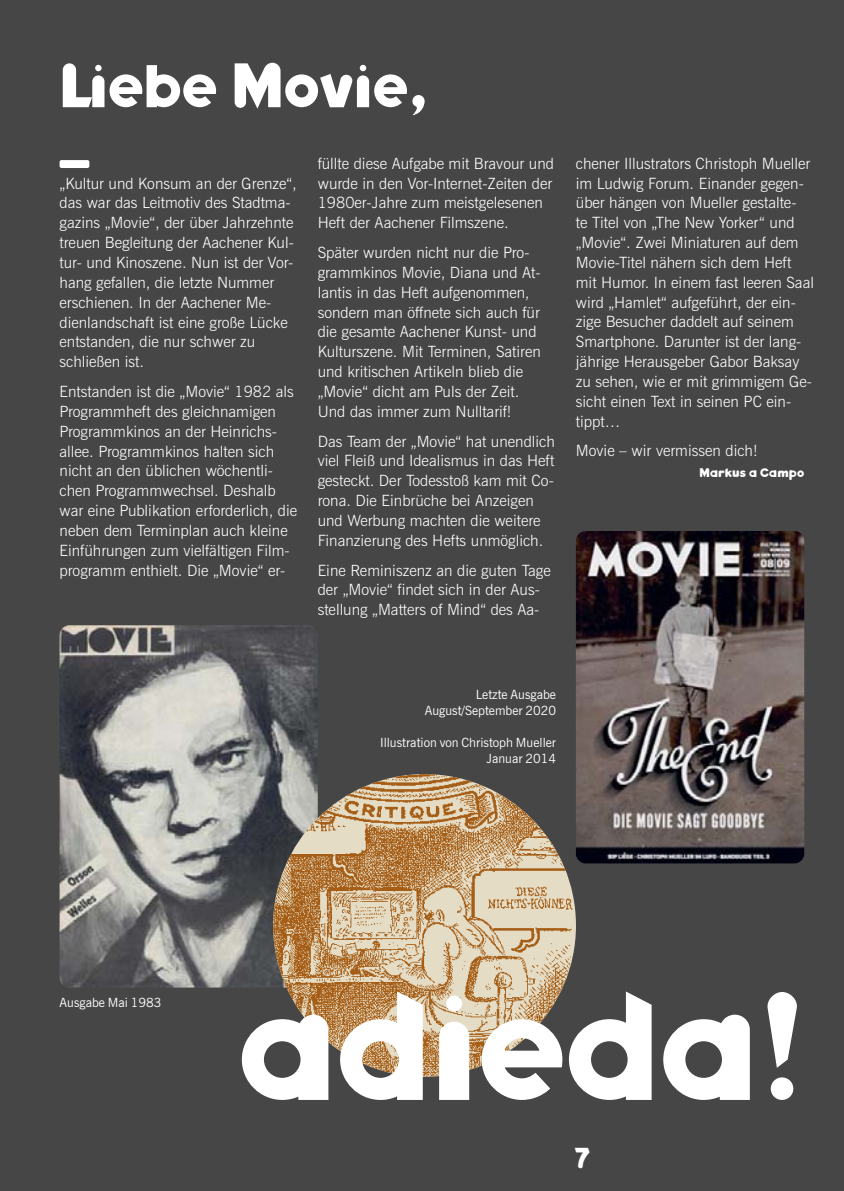
<style>
.page{position:relative;width:844px;height:1191px;background:#fff}
.page>*{position:absolute;margin:0;border:0;box-sizing:border-box;transform-origin:0 0}
.t1{font:700 156.45px "Keedy Sans";color:#fff}
.t2{font:700 63.52px "Keedy Sans";color:#fff}
.t3{font:700 29.22px "Keedy Sans";color:#fff}
.t4{font:300 15.58px/19.8px "News Gothic BT";color:#fff}
.t5{font:12.6px/15.9px "News Gothic BT";color:#fff;text-align:right}
.t6{font:700 12.6px "Keedy Sans";letter-spacing:.01em;color:#fff}
</style>
<div class="page">
<div style="left:0;top:0;width:843px;height:1191px;background:#474647"></div>
<img style="left:60px;top:625px;width:257px;height:362px;border-radius:10px">
<div style="left:60px;top:160px;width:29px;height:8px;background:#fff;border-radius:2px"></div>
<img style="left:575px;top:531px;width:229px;height:332px;border-radius:10px">
<img style="left:273px;top:774px;width:302px;height:302px;border-radius:50%">
<h2 class="t2" style="left:60px;top:63px;width:372px">Liebe Movie,</h2>
<p class="t4" style="left:60px;top:174px;width:239px">„Kultur und Konsum an der Grenze“, das war das Leitmotiv des Stadtma&shy;gazins „Movie“, der über Jahrzehnte treuen Begleitung der Aachener Kul&shy;tur- und Kinoszene. Nun ist der Vor&shy;hang gefallen, die letzte Nummer erschienen. In der Aachener Me&shy;dienlandschaft ist eine große Lücke entstanden, die nur schwer zu schließen ist.</p>
<p class="t4" style="left:60px;top:383px;width:239px">Entstanden ist die „Movie“ 1982 als Programmheft des gleichnamigen Programmkinos an der Heinrichs&shy;allee. Programmkinos halten sich nicht an den üblichen wöchentli&shy;chen Programmwechsel. Deshalb war eine Publikation erforderlich, die neben dem Terminplan auch kleine Einführungen zum vielfältigen Film&shy;programm enthielt. Die „Movie“ er-</p>
<p class="t4" style="left:317px;top:155px;width:238px">füllte diese Aufgabe mit Bravour und wurde in den Vor-Internet-Zeiten der 1980er-Jahre zum meistgelesenen Heft der Aachener Filmszene.</p>
<p class="t4" style="left:317px;top:244px;width:224px">Später wurden nicht nur die Pro&shy;grammkinos Movie, Diana und At&shy;lantis in das Heft aufgenommen, sondern man öffnete sich auch für die gesamte Aachener Kunst- und<br>Kulturszene. Mit Terminen, Satiren und kritischen Artikeln blieb die „Movie“ dicht am Puls der Zeit.<br>Und das immer zum Nulltarif!</p>
<p class="t4" style="left:317px;top:432px;width:238px">Das Team der „Movie“ hat unendlich viel Fleiß und Idealismus in das Heft gesteckt. Der Todesstoß kam mit Co&shy;rona. Die Einbrüche bei Anzeigen und Werbung machten die weitere Finanzierung des Hefts unmöglich.</p>
<p class="t4" style="left:317px;top:561px;width:234px">Eine Reminiszenz an die guten Tage der „Movie“ findet sich in der Aus&shy;stellung „Matters of Mind“ des Aa-</p>
<p class="t4" style="left:575px;top:155px;width:239px">chener Illustrators Christoph Mueller im Ludwig Forum. Einander gegen&shy;über hängen von Mueller gestalte-<br>te Titel von „The New Yorker“ und „Movie“. Zwei Miniaturen auf dem<br>Movie-Titel nähern sich dem Heft mit Humor. In einem fast leeren Saal wird „Hamlet“ aufgeführt, der ein&shy;zige Besucher daddelt auf seinem<br>Smartphone. Darunter ist der lang&shy;jährige Herausgeber Gabor Baksay zu sehen, wie er mit grimmigem Ge&shy;sicht einen Text in seinen PC ein&shy;tippt…</p>
<p class="t4" style="left:575px;top:442px;width:183px">Movie – wir vermissen dich!</p>
<p class="t6" style="left:699px;top:468px;width:106px">Markus a Campo</p>
<p class="t5" style="left:424px;top:687px;width:133px">Letzte Ausgabe<br>August/September 2020</p>
<p class="t5" style="left:380px;top:735px;width:177px">Illustration von Christoph Mueller<br>Januar 2014</p>
<p class="t5" style="left:60px;top:995px;width:103px">Ausgabe Mai 1983</p>
<h1 class="t1" style="left:238px;top:991px;width:567px">adieda!</h1>
<h3 class="t3" style="left:575px;top:1148px;width:15px">7</h3>
</div>
